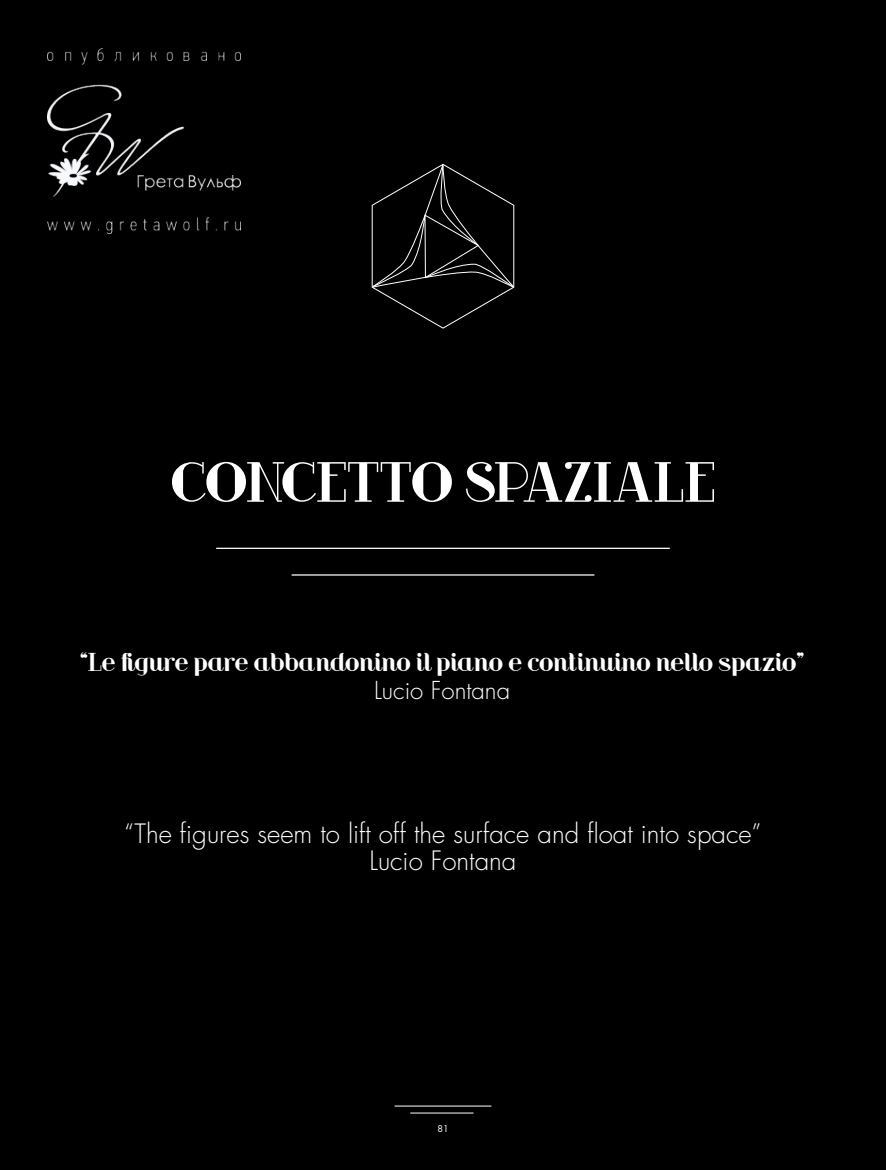
<style>
.page{position:relative;width:886px;height:1170px;background:#fff}
.page>*{position:absolute;margin:0;border:0;box-sizing:border-box;transform-origin:0 0}
.t1{font:52.5px "Riot Squad NF";letter-spacing:-.01em;color:#fff}
.t2{font:300 25.88px/27.5px "Futura Std";color:#fff;text-align:center}
.t3{font:24px "Riot Squad NF";color:#fff}
.t4{font:300 24px "Futura Std";color:#fff}
.t5{font:9.12px "Futura Std";color:#fff}
</style>
<div class="page">
<div style="left:0;top:0;width:886px;height:1169px;background:#000"></div>
<hr style="left:216px;top:547px;width:454px;height:2px;background:#fff">
<hr style="left:292px;top:574px;width:302px;height:1px;background:#fff">
<svg style="left:371px;top:164px;width:144px;height:165px"></svg>
<hr style="left:394px;top:1105px;width:97px;height:1px;background:#fff">
<hr style="left:410px;top:1112px;width:63px;height:1px;background:#fff">
<img style="left:47px;top:48px;width:194px;height:187px">
<h1 class="t1" style="left:171px;top:454px;width:546px">CONCETTO SPAZIALE</h1>
<p class="t3" style="left:80px;top:649px;width:726px">“Le figure pare abbandonino il piano e continuino nello spazio”</p>
<p class="t4" style="left:374px;top:675px;width:138px">Lucio Fontana</p>
<p class="t2" style="left:124px;top:820px;width:639px">“The figures seem to lift off the surface and float into space”<br>Lucio Fontana</p>
<p class="t5" style="left:437px;top:1122px;width:13px">81</p>
</div>
